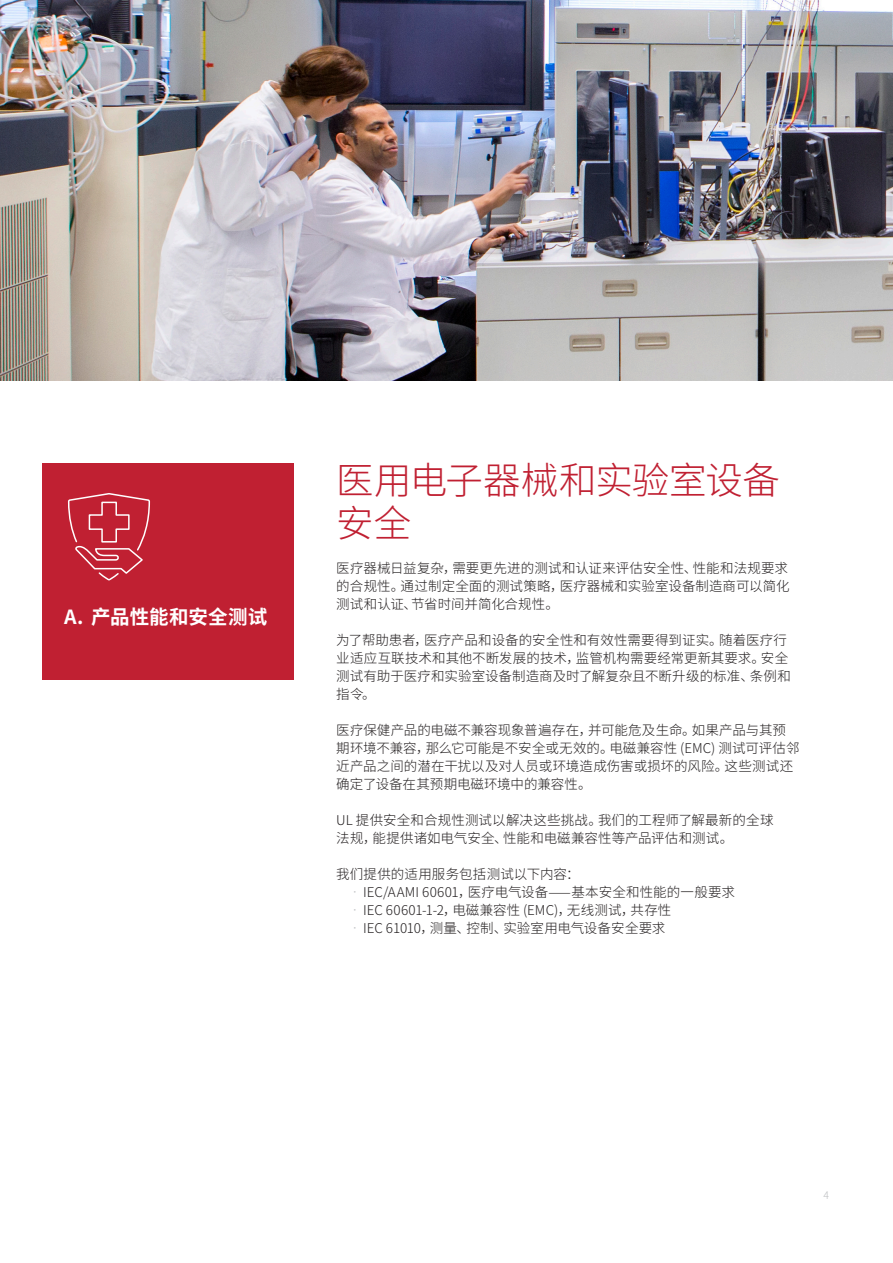
<style>
.page{position:relative;width:893px;height:1263px;background:#fff}
.page>*{position:absolute;margin:0;border:0;box-sizing:border-box;transform-origin:0 0}
.Interior_Headline{font:300 37.5px/43.5px "Noto Sans CJ Ksc";letter-spacing:-.015em;color:#c02032}
.t1{font:700 19.5px "Noto Sans CJ Ksc";color:#fff}
.Body_Copy{font:300 13.5px/18px "Noto Sans CJ Ksc";letter-spacing:.005em;color:#231f20}
.Page_Number_Right{font:300 10.5px "Noto Sans CJ Ksc";color:#bcbec0}
.s1{color:#bcbec0}
</style>
<div class="page">
<div style="left:42px;top:464px;width:252px;height:216px;background:#c02032"></div>
<svg style="left:68px;top:493px;width:82px;height:88px"></svg>
<img style="left:0;top:0;width:893px;height:380px">
<p class="t1" style="left:64px;top:606px;width:205px">A. 产品性能和安全测试</p>
<p class="Interior_Headline" style="left:336px;top:459px;width:445px">医用电子器械和实验室设备安全</p>
<p class="Body_Copy" style="left:336px;top:559px;width:455px">医疗器械日益复杂，需要更先进的测试和认证来评估安全性、性能和法规要求的合规性。通过制定全面的测试策略，医疗器械和实验室设备制造商可以简化测试和认证、节省时间并简化合规性。</p>
<p class="Body_Copy" style="left:336px;top:631px;width:456px">为了帮助患者，医疗产品和设备的安全性和有效性需要得到证实。随着医疗行业适应互联技术和其他不断发展的技术，监管机构需要经常更新其要求。安全测试有助于医疗和实验室设备制造商及时了解复杂且不断升级的标准、条例和指令。</p>
<p class="Body_Copy" style="left:336px;top:721px;width:465px">医疗保健产品的电磁不兼容现象普遍存在，并可能危及生命。如果产品与其预期环境不兼容，那么它可能是不安全或无效的。电磁兼容性 (EMC) 测试可评估邻近产品之间的潜在干扰以及对人员或环境造成伤害或损坏的风险。这些测试还确定了设备在其预期电磁环境中的兼容性。</p>
<p class="Body_Copy" style="left:336px;top:811px;width:439px">UL 提供安全和合规性测试以解决这些挑战。我们的工程师了解最新的全球法规，能提供诸如电气安全、性能和电磁兼容性等产品评估和测试。</p>
<p class="Body_Copy" style="left:336px;top:865px;width:245px">我们提供的适用服务包括测试以下内容：</p>
<p class="Body_Copy" style="left:348px;top:883px;width:388px"><span class="s1">•</span>IEC/AAMI 60601，医疗电气设备——基本安全和性能的一般要求</p>
<p class="Body_Copy" style="left:348px;top:901px;width:325px"><span class="s1">•</span>IEC 60601-1-2，电磁兼容性 (EMC)，无线测试，共存性</p>
<p class="Body_Copy" style="left:348px;top:919px;width:319px"><span class="s1">•</span>IEC 61010，测量、控制、实验室用电气设备安全要求</p>
<p class="Page_Number_Right" style="left:823px;top:1189px;width:7px">4</p>
</div>
